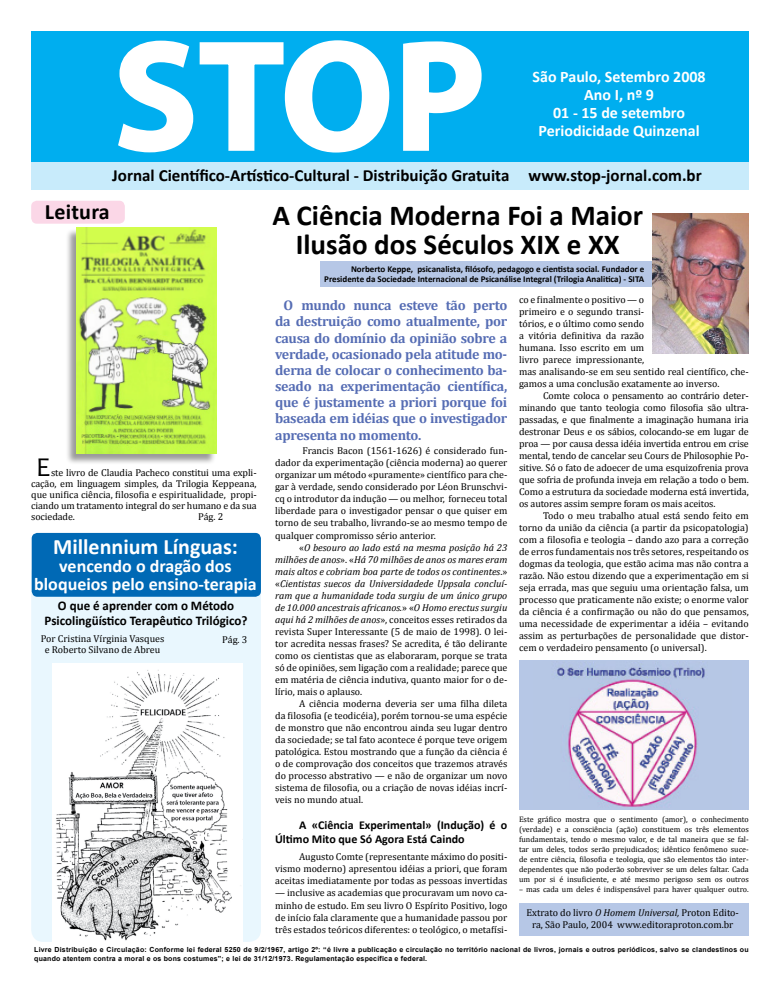
<style>
.page{position:relative;width:780px;height:993px;background:#fff}
.page>*{position:absolute;margin:0;border:0;box-sizing:border-box;transform-origin:0 0}
.t1{font:700 158px "Myriad Pro";color:#fff}
.t2{font:700 29px/29px "Calibri";color:#000;text-align:center}
.t3{font:27.3px "Candara";color:#000}
.t4{font:700 22px "Calibri";color:#fff}
.t5{font:700 22px "Calibri";letter-spacing:.01em;color:#000}
.t6{font:700 18px/18px "Calibri";color:#fff;text-align:center}
.t7{font:700 17px "Calibri";color:#000}
.t8{font:700 16px/18px "Calibri";color:#fff;text-align:center}
.t9{font:700 14px/16.1px "Cambria";letter-spacing:-.02em;color:#566db4;text-align:justify}
.t10{font:700 13.3px/15px "Calibri";color:#000;text-align:center}
.t11{font:700 12px/14px "Calibri";color:#000}
.t12{font:10px/12px "Cambria";color:#000;text-align:justify}
.t13{font:700 9px/10px "Calibri";color:#000;text-align:right}
.t14{font:8px/10px "Cambria";color:#000;text-align:justify}
.t15{font:700 7px/8.4px "Arial";letter-spacing:.03em;color:#000}
.s1{font-style:italic}
</style>
<div class="page">
<div style="left:519px;top:902px;width:229px;height:33px;background:#b6c7e6"></div>
<div style="left:320px;top:261px;width:343px;height:26px;background:#b6c7e6"></div>
<div style="left:519px;top:659px;width:229px;height:150px;background:#b6c7e6"></div>
<div style="left:31px;top:161px;width:717px;height:28px;background:#c8ebfb"></div>
<div style="left:32px;top:31px;width:716px;height:130px;background:#00aeef"></div>
<svg style="left:118px;top:40px;width:272px;height:113px"></svg>
<svg style="left:403px;top:41px;width:79px;height:110px"></svg>
<img style="left:652px;top:214px;width:96px;height:139px">
<div style="left:66px;top:228px;width:150px;height:237px;background:#000;opacity:.4"></div>
<img style="left:77px;top:227px;width:139px;height:226px">
<div style="left:31px;top:561px;width:230px;height:380px;background:#e9f7fe;border-radius:12px"></div>
<div style="left:32px;top:532px;width:229px;height:64px;background:#0069b5;border-radius:6px"></div>
<div style="left:31px;top:201px;width:94px;height:22px;background:#fbd7e7;border-radius:6px"></div>
<img style="left:53px;top:663px;width:190px;height:278px">
<img style="left:556px;top:662px;width:149px;height:145px">
<h1 class="t1" style="left:113px;top:-7px;width:374px">STOP</h1>
<h3 class="t8" style="left:532px;top:67px;width:175px">São Paulo, Setembro 2008<br>Ano I, nº 9<br>01 - 15 de setembro<br>Periodicidade Quinzenal</h3>
<h3 class="t7" style="left:112px;top:165px;width:591px">Jornal Científico-Artístico-Cultural - Distribuição Gratuita www.stop-jornal.com.br</h3>
<h3 class="t5" style="left:45px;top:198px;width:66px">Leitura</h3>
<h3 class="t3" style="left:36px;top:450px;width:16px">E</h3>
<p class="t12" style="left:31px;top:466px;width:227px;line-height:11px;text-indent:20px">ste livro de Claudia Pacheco constitui uma expli&shy;cação, em linguagem simples, da Trilogia Keppeana, que unifica ciência, filosofia e espiritualidade, propi&shy;ciando um tratamento integral do ser humano e da sua sociedade.</p>
<p class="t12" style="left:198px;top:510px;width:27px">Pág. 2</p>
<h3 class="t4" style="left:53px;top:533px;width:186px">Millennium Línguas:</h3>
<h3 class="t6" style="left:34px;top:556px;width:224px">vencendo o dragão dos bloqueios pelo ensino-terapia</h3>
<h3 class="t10" style="left:45px;top:597px;width:204px">O que é aprender com o Método<br>Psicolingüístico Terapêutico Trilógico?</h3>
<p class="t12" style="left:41px;top:632px;width:125px;line-height:11.5px;text-align:center">Por Cristina Vírginia Vasques e Roberto Silvano de Abreu</p>
<p class="t12" style="left:222px;top:633px;width:27px">Pág. 3</p>
<h2 class="t2" style="left:272px;top:199px;width:372px">A Ciência Moderna Foi a Maior<br>Ilusão dos Séculos XIX e XX</h2>
<p class="t13" style="left:324px;top:263px;width:321px">Norberto Keppe, psicanalista, filósofo, pedagogo e cientista social. Fundador e<br>Presidente da Sociedade Internacional de Psicanálise Integral (Trilogia Analitica) - SITA</p>
<p class="t12" style="left:519px;top:293px;width:231px;text-align:left">co e finalmente o positivo — o<br>primeiro e o segundo transi-<br>tórios, e o último como sendo<br>a vitória definitiva da razão<br>humana. Isso escrito em um<br>livro parece impressionante,<br>mas analisando-se em seu sentido real científico, che&shy;gamos a uma conclusão exatamente ao inverso.</p>
<p class="t12" style="left:519px;top:389px;width:231px;text-indent:24px">Comte coloca o pensamento ao contrário deter&shy;minando que tanto teologia como filosofia são ultra&shy;passadas, e que finalmente a imaginação humana iria destronar Deus e os sábios, colocando-se em lugar de proa — por causa dessa idéia invertida entrou em crise mental, tendo de cancelar seu Cours de Philosophie Po&shy;sitive. Só o fato de adoecer de uma esquizofrenia prova que sofria de profunda inveja em relação a todo o bem.<br>Como a estrutura da sociedade moderna está invertida, os autores assim sempre foram os mais aceitos.</p>
<p class="t12" style="left:519px;top:509px;width:231px;text-indent:24px">Todo o meu trabalho atual está sendo feito em torno da união da ciência (a partir da psicopatologia) com a filosofia e teologia – dando azo para a correção de erros fundamentais nos três setores, respeitando os dogmas da teologia, que estão acima mas não contra a razão. Não estou dizendo que a experimentação em si seja errada, mas que seguiu uma orientação falsa, um processo que praticamente não existe; o enorme valor da ciência é a confirmação ou não do que pensamos, uma necessidade de experimentar a idéia – evitando assim as perturbações de personalidade que distor&shy;cem o verdadeiro pensamento (o universal).</p>
<p class="t9" style="left:275px;top:297px;width:234px;text-indent:9px">O mundo nunca esteve tão perto da destruição como atualmente, por causa do domínio da opinião sobre a verdade, ocasionado pela atitude mo&shy;derna de colocar o conhecimento ba&shy;seado na experimentação científica, que é justamente a priori porque foi baseada em idéias que o investigador apresenta no momento.</p>
<p class="t12" style="left:275px;top:445px;width:234px;text-indent:27px">Francis Bacon (1561-1626) é considerado fun&shy;dador da experimentação (ciência moderna) ao querer organizar um método «puramente» científico para che&shy;gar à verdade, sendo considerado por Léon Brunschvi&shy;cq o introdutor da indução — ou melhor, forneceu total liberdade para o investigador pensar o que quiser em torno de seu trabalho, livrando-se ao mesmo tempo de qualquer compromisso sério anterior.</p>
<p class="t12" style="left:275px;top:541px;width:234px;text-indent:24px">«<span class="s1">O besouro ao lado está na mesma posição há 23 milhões de anos</span>». «<span class="s1">Há 70 milhões de anos os mares eram mais altos e cobriam boa parte de todos os continentes</span>.» «<span class="s1">Cientistas suecos da Universidadede Uppsala concluí&shy;ram que a humanidade toda surgiu de um único grupo de 10.000 ancestrais africanos.</span>» «<span class="s1">O Homo erectus surgiu aqui há 2 milhões de anos</span>», conceitos esses retirados da revista Super Interessante (5 de maio de 1998). O lei&shy;tor acredita nessas frases? Se acredita, é tão delirante como os cientistas que as elaboraram, porque se trata só de opiniões, sem ligação com a realidade; parece que em matéria de ciência indutiva, quanto maior for o de&shy;lírio, mais o aplauso.</p>
<p class="t12" style="left:275px;top:697px;width:234px;text-indent:24px">A ciência moderna deveria ser uma filha dileta da filosofia (e teodicéia), porém tornou-se uma espécie de monstro que não encontrou ainda seu lugar dentro da sociedade; se tal fato acontece é porque teve origem patológica. Estou mostrando que a função da ciência é o de comprovação dos conceitos que trazemos através do processo abstrativo — e não de organizar um novo sistema de filosofia, ou a criação de novas idéias incrí&shy;veis no mundo atual.</p>
<p class="t11" style="left:275px;top:816px;width:234px;text-indent:24px">A «Ciência Experimental» (Indução) é o<br>Último Mito que Só Agora Está Caindo</p>
<p class="t12" style="left:275px;top:850px;width:234px;text-indent:24px">Augusto Comte (representante máximo do positi&shy;vismo moderno) apresentou idéias a priori, que foram aceitas imediatamente por todas as pessoas invertidas</p>
<p class="t12" style="left:275px;top:886px;width:234px">— inclusive as academias que procuravam um novo ca&shy;minho de estudo. Em seu livro O Espírito Positivo, logo de início fala claramente que a humanidade passou por três estados teóricos diferentes: o teológico, o metafísi-</p>
<p class="t14" style="left:519px;top:813px;width:231px">Este gráfico mostra que o sentimento (amor), o conhecimento (verdade) e a consciência (ação) constituem os três elementos fundamentais, tendo o mesmo valor, e de tal maneira que se fal&shy;tar um deles, todos serão prejudicados; idêntico fenômeno suce&shy;de entre ciência, filosofia e teologia, que são elementos tão inter&shy;dependentes que não poderão sobreviver se um deles faltar. Cada um por si é insuficiente, e até mesmo perigoso sem os outros</p>
<p class="t14" style="left:519px;top:883px;width:231px">– mas cada um deles é indispensável para haver qualquer outro.</p>
<p class="t12" style="left:526px;top:906px;width:214px;text-align:center">Extrato do livro <span class="s1">O Homem Universal,</span> Proton Edito&shy;ra, São Paulo, 2004 www.editoraproton.com.br</p>
<p class="t15" style="left:34px;top:945px;width:716px">Livre Distribuição e Circulação: Conforme lei federal 5250 de 9/2/1967, artigo 2º: “é livre a publicação e circulação no território nacional de livros, jornais e outros periódicos, salvo se clandestinos ou quando atentem contra a moral e os bons costumes”; e lei de 31/12/1973. Regulamentação específica e federal.</p>
</div>
